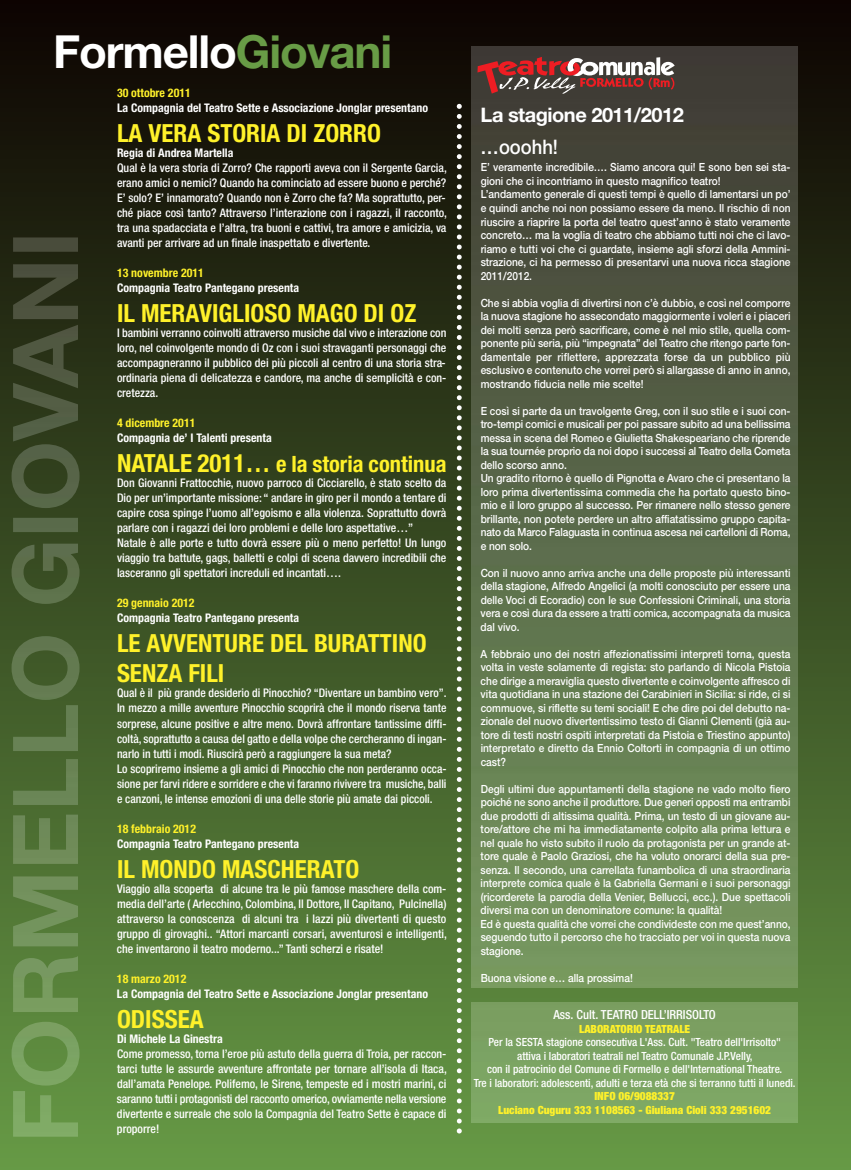
<style>
.page{position:relative;width:851px;height:1170px;background:#fff}
.page>*{position:absolute;margin:0;border:0;box-sizing:border-box;transform-origin:0 0}
.t1{font:700 45.62px "Helvetica Neue LT Std";letter-spacing:-.025em;color:#fff}
.t2{font:700 condensed 25px/30px "Helvetica Neue LT Std";color:#fff12a}
.t3{font:700 condensed 22.5px "Helvetica Neue LT Std";color:#fff12a}
.t4{font:700 20px "Helvetica Neue LT Std";letter-spacing:-.025em;color:#fff}
.t5{font:500 20px "Helvetica Neue LT Std";color:#fff;scale:.92 1}
.t6{font:500 condensed 12.5px "Helvetica Neue LT Std";color:#fff}
.t7{font:500 condensed 11.88px/15px "Helvetica Neue LT Std";color:#fff;text-align:justify}
.t8{font:700 condensed 11.88px "Helvetica Neue LT Std";color:#fff}
.t9{font:700 condensed 11.88px "Helvetica Neue LT Std";color:#fff12a}
.t10{font:500 11.25px/13.5px "Helvetica Neue LT Std";color:#fff;scale:.9 1}
.t11{font:500 condensed 11.25px/13.5px "Helvetica Neue LT Std";color:#fff;text-align:center}
.t12{font:900 condensed 11.25px/13.5px "Helvetica Neue LT Std";color:#fff12a;text-align:center}
.s1{color:#689c46}
.s2{font-size:25px}
</style>
<div class="page">
<div style="left:0;top:0;width:850px;height:1169px;background:linear-gradient(to bottom,#0c0301,#679a46)"></div>
<svg style="left:456px;top:104px;width:5px;height:1029px"></svg>
<img style="left:12px;top:237px;width:68px;height:899px">
<img style="left:471px;top:46px;width:326px;height:940px">
<div style="left:471px;top:1002px;width:326px;height:120px;background:#7ca363"></div>
<svg style="left:477px;top:57px;width:197px;height:37px;background:#815653"></svg>
<h1 class="t1" style="left:53px;top:35px;width:340px">Formello<span class="s1">Giovani</span></h1>
<p class="t9" style="left:117px;top:89px;width:75px">30 ottobre 2011</p>
<p class="t8" style="left:117px;top:104px;width:312px">La Compagnia del Teatro Sette e Associazione Jonglar presentano</p>
<h2 class="t2" style="left:117px;top:120px;width:265px">LA VERA STORIA DI ZORRO</h2>
<p class="t8" style="left:117px;top:149px;width:118px">Regia di Andrea Martella</p>
<p class="t7" style="left:117px;top:161px;width:331px">Qual è la vera storia di Zorro? Che rapporti aveva con il Sergente Garcia, erano amici o nemici? Quando ha cominciato ad essere buono e perché?<br>E’ solo? E’ innamorato? Quando non è Zorro che fa? Ma soprattutto, per&shy;ché piace così tanto? Attraverso l’interazione con i ragazzi, il racconto, tra una spadacciata e l’altra, tra buoni e cattivi, tra amore e amicizia, va avanti per arrivare ad un finale inaspettato e divertente.</p>
<p class="t9" style="left:117px;top:269px;width:88px">13 novembre 2011</p>
<p class="t8" style="left:117px;top:284px;width:184px">Compagnia Teatro Pantegano presenta</p>
<h2 class="t2" style="left:117px;top:300px;width:301px">IL MERAVIGLIOSO MAGO DI OZ</h2>
<p class="t7" style="left:117px;top:326px;width:331px">I bambini verranno coinvolti attraverso musiche dal vivo e interazione con loro, nel coinvolgente mondo di Oz con i suoi stravaganti personaggi che accompagneranno il pubblico dei più piccoli al centro di una storia stra&shy;ordinaria piena di delicatezza e candore, ma anche di semplicità e con&shy;cretezza.</p>
<p class="t9" style="left:117px;top:419px;width:80px">4 dicembre 2011</p>
<p class="t8" style="left:117px;top:434px;width:156px">Compagnia de’ I Talenti presenta</p>
<h3 class="t3" style="left:117px;top:456px;width:331px"><span class="s2">NATALE 2011…</span> e la storia continua</h3>
<p class="t7" style="left:117px;top:476px;width:331px;text-align:left">Don Giovanni Frattocchie, nuovo parroco di Cicciarello, è stato scelto da Dio per un’importante missione: “ andare in giro per il mondo a tentare di capire cosa spinge l’uomo all’egoismo e alla violenza. Soprattutto dovrà parlare con i ragazzi dei loro problemi e delle loro aspettative…”<br>Natale è alle porte e tutto dovrà essere più o meno perfetto! Un lungo viaggio tra battute, gags, balletti e colpi di scena davvero incredibili che lasceranno gli spettatori increduli ed incantati….</p>
<p class="t9" style="left:117px;top:599px;width:79px">29 gennaio 2012</p>
<p class="t8" style="left:117px;top:614px;width:184px">Compagnia Teatro Pantegano presenta</p>
<h2 class="t2" style="left:117px;top:630px;width:311px">LE AVVENTURE DEL BURATTINO<br>SENZA FILI</h2>
<p class="t7" style="left:117px;top:686px;width:331px;text-align:left">Qual è il più grande desiderio di Pinocchio? “Diventare un bambino vero”.<br>In mezzo a mille avventure Pinocchio scoprirà che il mondo riserva tante sorprese, alcune positive e altre meno. Dovrà affrontare tantissime diffi&shy;coltà, soprattutto a causa del gatto e della volpe che cercheranno di ingan&shy;narlo in tutti i modi. Riuscirà però a raggiungere la sua meta?<br>Lo scopriremo insieme a gli amici di Pinocchio che non perderanno occa&shy;sione per farvi ridere e sorridere e che vi faranno rivivere tra musiche, balli e canzoni, le intense emozioni di una delle storie più amate dai piccoli.</p>
<p class="t9" style="left:117px;top:824px;width:81px">18 febbraio 2012</p>
<p class="t8" style="left:117px;top:839px;width:184px">Compagnia Teatro Pantegano presenta</p>
<h2 class="t2" style="left:117px;top:855px;width:244px">IL MONDO MASCHERATO</h2>
<p class="t7" style="left:117px;top:881px;width:331px">Viaggio alla scoperta di alcune tra le più famose maschere della com&shy;media dell’arte ( Arlecchino, Colombina, Il Dottore, Il Capitano, Pulcinella) attraverso la conoscenza di alcuni tra i lazzi più divertenti di questo gruppo di girovaghi.. “Attori marcanti corsari, avventurosi e intelligenti, che inventarono il teatro moderno...” Tanti scherzi e risate!</p>
<p class="t9" style="left:117px;top:974px;width:71px">18 marzo 2012</p>
<p class="t8" style="left:117px;top:989px;width:312px">La Compagnia del Teatro Sette e Associazione Jonglar presentano</p>
<h2 class="t2" style="left:117px;top:1005px;width:88px">ODISSEA</h2>
<p class="t8" style="left:117px;top:1034px;width:107px">Di Michele La Ginestra</p>
<p class="t7" style="left:117px;top:1046px;width:331px">Come promesso, torna l’eroe più astuto della guerra di Troia, per raccon&shy;tarci tutte le assurde avventure affrontate per tornare all’isola di Itaca, dall’amata Penelope. Polifemo, le Sirene, tempeste ed i mostri marini, ci saranno tutti i protagonisti del racconto omerico, ovviamente nella versione divertente e surreale che solo la Compagnia del Teatro Sette è capace di proporre!</p>
<h3 class="t4" style="left:480px;top:108px;width:205px">La stagione 2011/2012</h3>
<h3 class="t5" style="left:480px;top:139px;width:86px">…ooohh!</h3>
<p class="t10" style="left:480px;top:162px;width:346px">e’ veramente incredibile…. Siamo ancora qui! e sono ben sei sta&shy;gioni che ci incontriamo in questo magnifico teatro!<br>L’andamento generale di questi tempi è quello di lamentarsi un po’ e quindi anche noi non possiamo essere da meno. il rischio di non riuscire a riaprire la porta del teatro quest’anno è stato veramente concreto… ma la voglia di teatro che abbiamo tutti noi che ci lavo&shy;riamo e tutti voi che ci guardate, insieme agli sforzi della Ammini&shy;strazione, ci ha permesso di presentarvi una nuova ricca stagione 2011/2012.</p>
<p class="t10" style="left:480px;top:297px;width:346px;text-align:justify">che si abbia voglia di divertirsi non c’è dubbio, e così nel comporre la nuova stagione ho assecondato maggiormente i voleri e i piaceri dei molti senza però sacrificare, come è nel mio stile, quella com&shy;ponente più seria, più “impegnata” del teatro che ritengo parte fon&shy;damentale per riflettere, apprezzata forse da un pubblico più esclusivo e contenuto che vorrei però si allargasse di anno in anno, mostrando fiducia nelle mie scelte!</p>
<p class="t10" style="left:480px;top:405px;width:346px">e così si parte da un travolgente greg, con il suo stile e i suoi con&shy;tro-tempi comici e musicali per poi passare subito ad una bellissima messa in scena del Romeo e giulietta Shakespeariano che riprende la sua tournée proprio da noi dopo i successi al teatro della cometa dello scorso anno.<br>Un gradito ritorno è quello di pignotta e Avaro che ci presentano la loro prima divertentissima commedia che ha portato questo bino&shy;mio e il loro gruppo al successo. per rimanere nello stesso genere brillante, non potete perdere un altro affiatatissimo gruppo capita&shy;nato da Marco Falaguasta in continua ascesa nei cartelloni di Roma, e non solo.</p>
<p class="t10" style="left:480px;top:567px;width:346px;text-align:justify">con il nuovo anno arriva anche una delle proposte più interessanti della stagione, Alfredo Angelici (a molti conosciuto per essere una delle Voci di ecoradio) con le sue confessioni criminali, una storia vera e così dura da essere a tratti comica, accompagnata da musica dal vivo.</p>
<p class="t10" style="left:480px;top:648px;width:346px;text-align:justify">A febbraio uno dei nostri affezionatissimi interpreti torna, questa volta in veste solamente di regista: sto parlando di nicola pistoia che dirige a meraviglia questo divertente e coinvolgente affresco di vita quotidiana in una stazione dei carabinieri in Sicilia: si ride, ci si commuove, si riflette su temi sociali! e che dire poi del debutto na&shy;zionale del nuovo divertentissimo testo di gianni clementi (già au&shy;tore di testi nostri ospiti interpretati da pistoia e triestino appunto) interpretato e diretto da ennio coltorti in compagnia di un ottimo cast?</p>
<p class="t10" style="left:480px;top:783px;width:346px">Degli ultimi due appuntamenti della stagione ne vado molto fiero poiché ne sono anche il produttore. Due generi opposti ma entrambi due prodotti di altissima qualità. prima, un testo di un giovane au&shy;tore/attore che mi ha immediatamente colpito alla prima lettura e nel quale ho visto subito il ruolo da protagonista per un grande at&shy;tore quale è paolo graziosi, che ha voluto onorarci della sua pre&shy;senza. il secondo, una carrellata funambolica di una straordinaria interprete comica quale è la gabriella germani e i suoi personaggi (ricorderete la parodia della Venier, Bellucci, ecc.). Due spettacoli diversi ma con un denominatore comune: la qualità!<br>ed è questa qualità che vorrei che condivideste con me quest’anno, seguendo tutto il percorso che ho tracciato per voi in questa nuova stagione.</p>
<p class="t10" style="left:480px;top:972px;width:171px">Buona visione e… alla prossima!</p>
<p class="t6" style="left:553px;top:1009px;width:164px">Ass. Cult. TEATRO DELL’IRRISOLTO</p>
<p class="t12" style="left:579px;top:1023px;width:113px">LABORATORIO TEATRALE</p>
<p class="t11" style="left:473px;top:1036px;width:323px">Per la SESTA stagione consecutiva L'Ass. Cult. "Teatro dell'Irrisolto"<br>attiva i laboratori teatrali nel Teatro Comunale J.P.Velly,<br>con il patrocinio del Comune di Formello e dell'International Theatre.<br>Tre i laboratori: adolescenti, adulti e terza età che si terranno tutti il lunedi.</p>
<p class="t12" style="left:498px;top:1090px;width:274px">INFO 06/9088337<br>Luciano Cuguru 333 1108563 - Giuliana Cioli 333 2951602</p>
</div>
